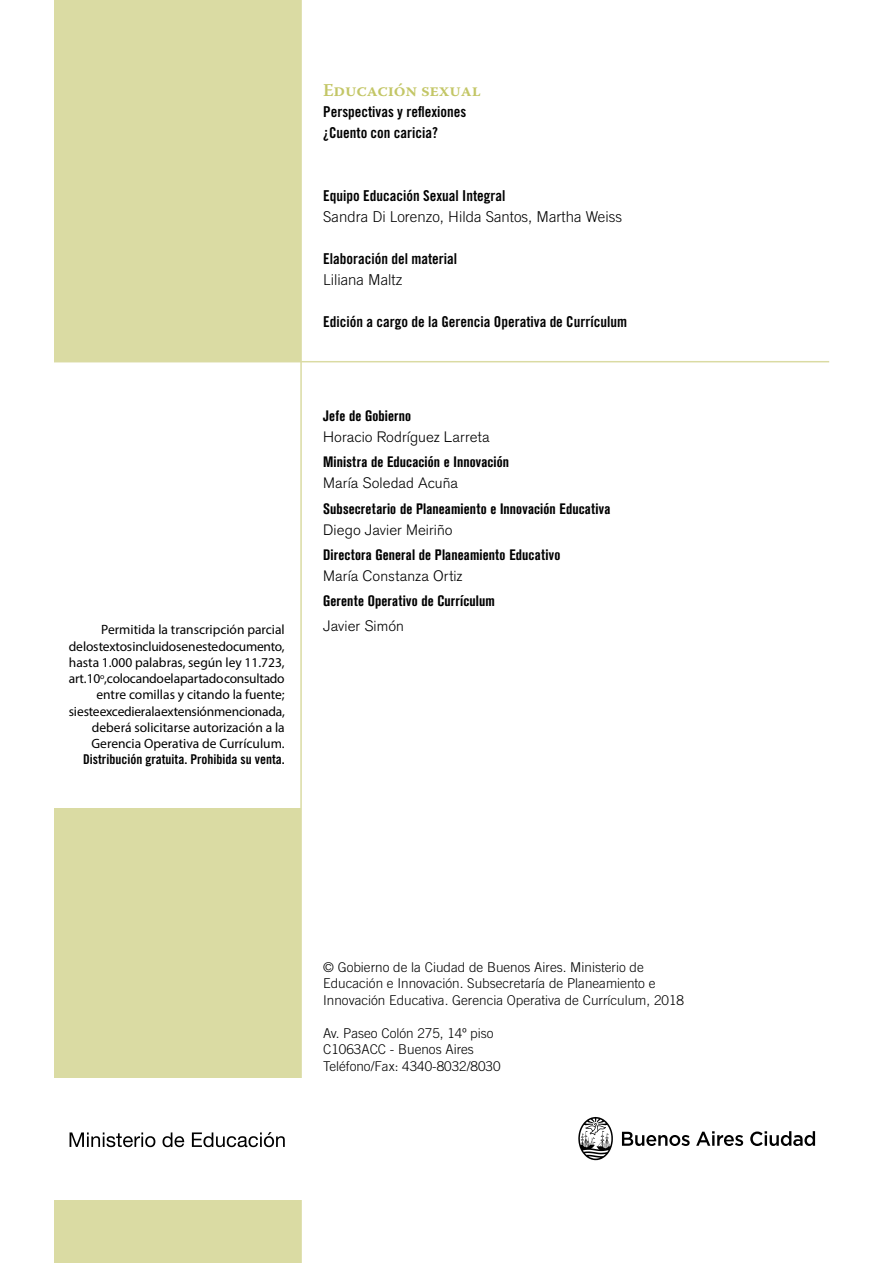
<style>
.page{position:relative;width:893px;height:1263px;background:#fff}
.page>*{position:absolute;margin:0;border:0;box-sizing:border-box;transform-origin:0 0}
.t1{font:600 18px "Warnock Pro";letter-spacing:-.01em;color:#c3c666}
.t2{font:700 condensed 15px "Akzidenz Grotesk BE";letter-spacing:.01em;color:#000}
.t3{font:15px/21px "Trade Gothic LT Std Bd Cn 20";color:#000}
.t4{font:300 15px "Akzidenz Grotesk BE";letter-spacing:.005em;color:#000}
.t5{font:300 15px "Trade Gothic LT Std";color:#000}
.t6{font:13.5px/16.2px "Myriad Pro";color:#000;text-align:right}
.t7{font:300 13.5px/16.5px "Trade Gothic LT Std";color:#000}
.t8{font:13.5px "Trade Gothic LT Std Bd Cn 20";color:#000}
</style>
<div class="page">
<div style="left:54px;top:0;width:246px;height:1263px;background:#dadba3"></div>
<div style="left:0;top:362px;width:839px;height:445px;background:#fff"></div>
<hr style="left:54px;top:361px;width:775px;height:1px;background:#dadba3">
<hr style="left:300px;top:0;width:2px;height:1263px;background:#dadba3">
<div style="left:0;top:1078px;width:839px;height:121px;background:#fff"></div>
<svg style="left:70px;top:1132px;width:85px;height:15px"></svg>
<svg style="left:162px;top:1132px;width:22px;height:15px"></svg>
<svg style="left:192px;top:1132px;width:93px;height:15px"></svg>
<svg style="left:622px;top:1132px;width:68px;height:14px"></svg>
<svg style="left:696px;top:1131px;width:47px;height:15px"></svg>
<svg style="left:750px;top:1131px;width:65px;height:15px"></svg>
<svg style="left:578px;top:1117px;width:35px;height:43px"></svg>
<p class="t6" style="left:69px;top:622px;width:217px">Permitida la transcripción parcial<br>de los textos incluidos en este documento, hasta 1.000 palabras, según ley 11.723, art. 10<sup>o</sup>, colocando el apartado consultado entre comillas y citando la fuente;<br>si este excediera la extensión mencionada, deberá solicitarse autorización a la Gerencia Operativa de Currículum.</p>
<p class="t8" style="left:83px;top:751px;width:203px">Distribución gratuita. Prohibida su venta.</p>
<h1 class="t1" style="left:323px;top:79px;width:159px">Educación sexual</h1>
<p class="t3" style="left:323px;top:101px;width:145px">Perspectivas y reflexiones ¿Cuento con caricia?</p>
<p class="t3" style="left:323px;top:185px;width:184px">Equipo Educación Sexual Integral</p>
<p class="t5" style="left:323px;top:208px;width:300px">Sandra Di Lorenzo, Hilda Santos, Martha Weiss</p>
<p class="t3" style="left:323px;top:248px;width:136px">Elaboración del material</p>
<p class="t5" style="left:323px;top:271px;width:81px">Liliana Maltz</p>
<p class="t3" style="left:323px;top:311px;width:305px">Edición a cargo de la Gerencia Operativa de Currículum</p>
<p class="t2" style="left:323px;top:407px;width:89px">Jefe de Gobierno</p>
<p class="t4" style="left:323px;top:429px;width:168px">Horacio Rodríguez Larreta</p>
<p class="t2" style="left:323px;top:454px;width:187px">Ministra de Educación e Innovación</p>
<p class="t4" style="left:323px;top:475px;width:136px">María Soledad Acuña</p>
<p class="t2" style="left:323px;top:500px;width:289px">Subsecretario de Planeamiento e Innovación Educativa</p>
<p class="t4" style="left:323px;top:521px;width:131px">Diego Javier Meiriño</p>
<p class="t2" style="left:323px;top:546px;width:239px">Directora General de Planeamiento Educativo</p>
<p class="t4" style="left:323px;top:567px;width:141px">María Constanza Ortiz</p>
<p class="t2" style="left:323px;top:592px;width:173px">Gerente Operativo de Currículum</p>
<p class="t4" style="left:323px;top:618px;width:82px">Javier Simón</p>
<p class="t7" style="left:323px;top:958px;width:362px">© Gobierno de la Ciudad de Buenos Aires. Ministerio de<br>Educación e Innovación. Subsecretaría de Planeamiento e<br>Innovación Educativa. Gerencia Operativa de Currículum, 2018</p>
<p class="t7" style="left:323px;top:1024px;width:179px">Av. Paseo Colón 275, 14º piso<br>C1063ACC - Buenos Aires<br>Teléfono/Fax: 4340-8032/8030</p>
</div>
